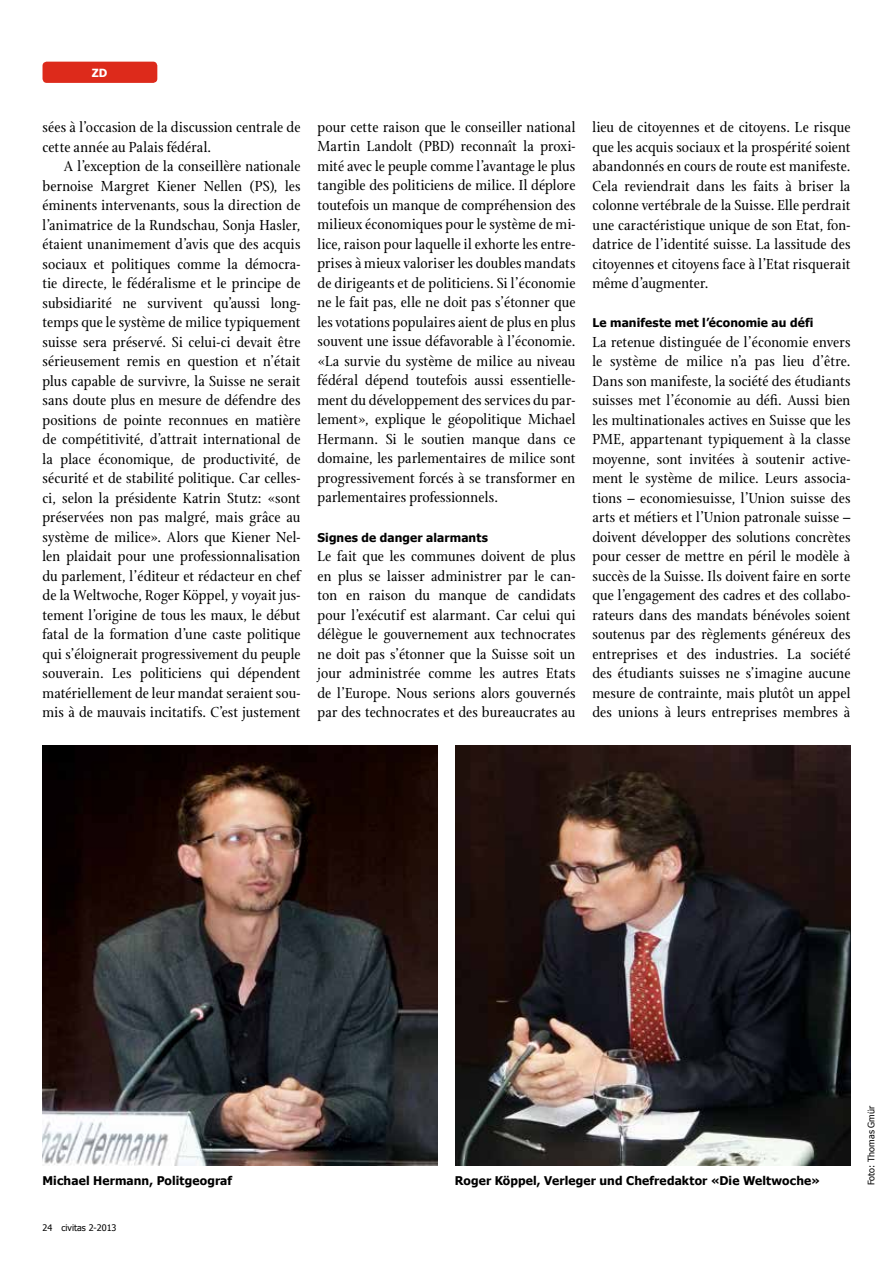
<style>
.page{position:relative;width:893px;height:1263px;background:#fff}
.page>*{position:absolute;margin:0;border:0;box-sizing:border-box;transform-origin:0 0}
.t1{font:15.75px/19.5px "Stone Print";letter-spacing:.005em;color:#000;text-align:justify}
.t2{font:700 12px "Tahoma";letter-spacing:.01em;color:#000}
.t3{font:700 11.25px "Tahoma";color:#fff}
.t4{font:9px "Tahoma";color:#000}
</style>
<div class="page">
<div style="left:43px;top:62px;width:114px;height:21px;background:#dd2a1b;border-radius:4px"></div>
<img style="left:455px;top:745px;width:395px;height:420px">
<img style="left:43px;top:745px;width:395px;height:420px">
<p class="t3" style="left:92px;top:65px;width:17px">ZD</p>
<p class="t1" style="left:43px;top:117px;width:259px">sées à l’occasion de la discussion centrale de cette année au Palais fédéral.</p>
<p class="t1" style="left:43px;top:156px;width:259px;text-indent:21px">A l’exception de la conseillère nationale bernoise Margret Kiener Nellen (PS), les éminents intervenants, sous la direction de l’animatrice de la Rundschau, Sonja Hasler, étaient unanimement d’avis que des acquis sociaux et politiques comme la démocra&shy;tie directe, le fédéralisme et le principe de subsidiarité ne survivent qu’aussi long&shy;temps que le système de milice typiquement suisse sera préservé. Si celui-ci devait être sérieusement remis en question et n’était plus capable de survivre, la Suisse ne serait sans doute plus en mesure de défendre des positions de pointe reconnues en matière de compétitivité, d’attrait international de la place économique, de productivité, de sécurité et de stabilité politique. Car celles&shy;ci, selon la présidente Katrin Stutz: «sont préservées non pas malgré, mais grâce au système de milice». Alors que Kiener Nel&shy;len plaidait pour une professionnalisation du parlement, l’éditeur et rédacteur en chef de la Weltwoche, Roger Köppel, y voyait jus&shy;tement l’origine de tous les maux, le début fatal de la formation d’une caste politique qui s’éloignerait progressivement du peuple souverain. Les politiciens qui dépendent matériellement de leur mandat seraient sou&shy;mis à de mauvais incitatifs. C’est justement</p>
<p class="t1" style="left:317px;top:117px;width:259px">pour cette raison que le conseiller national Martin Landolt (PBD) reconnaît la proxi&shy;mité avec le peuple comme l’avantage le plus tangible des politiciens de milice. Il déplore toutefois un manque de compréhension des milieux économiques pour le système de mi&shy;lice, raison pour laquelle il exhorte les entre&shy;prises à mieux valoriser les doubles mandats de dirigeants et de politiciens. Si l’économie ne le fait pas, elle ne doit pas s’étonner que les votations populaires aient de plus en plus souvent une issue défavorable à l’économie. «La survie du système de milice au niveau fédéral dépend toutefois aussi essentielle&shy;ment du développement des services du par&shy;lement», explique le géopolitique Michael Hermann. Si le soutien manque dans ce domaine, les parlementaires de milice sont progressivement forcés à se transformer en parlementaires professionnels.</p>
<p class="t2" style="left:317px;top:529px;width:172px">Signes de danger alarmants</p>
<p class="t1" style="left:317px;top:546px;width:259px">Le fait que les communes doivent de plus en plus se laisser administrer par le can&shy;ton en raison du manque de candidats pour l’exécutif est alarmant. Car celui qui délègue le gouvernement aux technocrates ne doit pas s’étonner que la Suisse soit un jour administrée comme les autres Etats de l’Europe. Nous serions alors gouvernés par des technocrates et des bureaucrates au</p>
<p class="t1" style="left:592px;top:117px;width:259px">lieu de citoyennes et de citoyens. Le risque que les acquis sociaux et la prospérité soient abandonnés en cours de route est manifeste.<br>Cela reviendrait dans les faits à briser la colonne vertébrale de la Suisse. Elle perdrait une caractéristique unique de son Etat, fon&shy;datrice de l’identité suisse. La lassitude des citoyennes et citoyens face à l’Etat risquerait même d’augmenter.</p>
<p class="t2" style="left:592px;top:314px;width:223px">Le manifeste met l’économie au défi</p>
<p class="t1" style="left:592px;top:332px;width:259px">La retenue distinguée de l’économie envers le système de milice n’a pas lieu d’être.<br>Dans son manifeste, la société des étudiants suisses met l’économie au défi. Aussi bien les multinationales actives en Suisse que les PME, appartenant typiquement à la classe moyenne, sont invitées à soutenir active&shy;ment le système de milice. Leurs associa&shy;tions – economiesuisse, l’Union suisse des arts et métiers et l’Union patronale suisse – doivent développer des solutions concrètes pour cesser de mettre en péril le modèle à succès de la Suisse. Ils doivent faire en sorte que l’engagement des cadres et des collabo&shy;rateurs dans des mandats bénévoles soient soutenus par des règlements généreux des entreprises et des industries. La société des étudiants suisses ne s’imagine aucune mesure de contrainte, mais plutôt un appel des unions à leurs entreprises membres à</p>
<p class="t2" style="left:43px;top:1172px;width:191px">Michael Hermann, Politgeograf</p>
<p class="t2" style="left:455px;top:1172px;width:367px">Roger Köppel, Verleger und Chefredaktor «Die Weltwoche»</p>
<p class="t4" style="left:43px;top:1222px;width:75px">24 civitas 2-2013</p>
<p class="t4" style="left:865px;top:1185px;width:81px;rotate:-90deg">Foto: Thomas Gmür</p>
</div>
